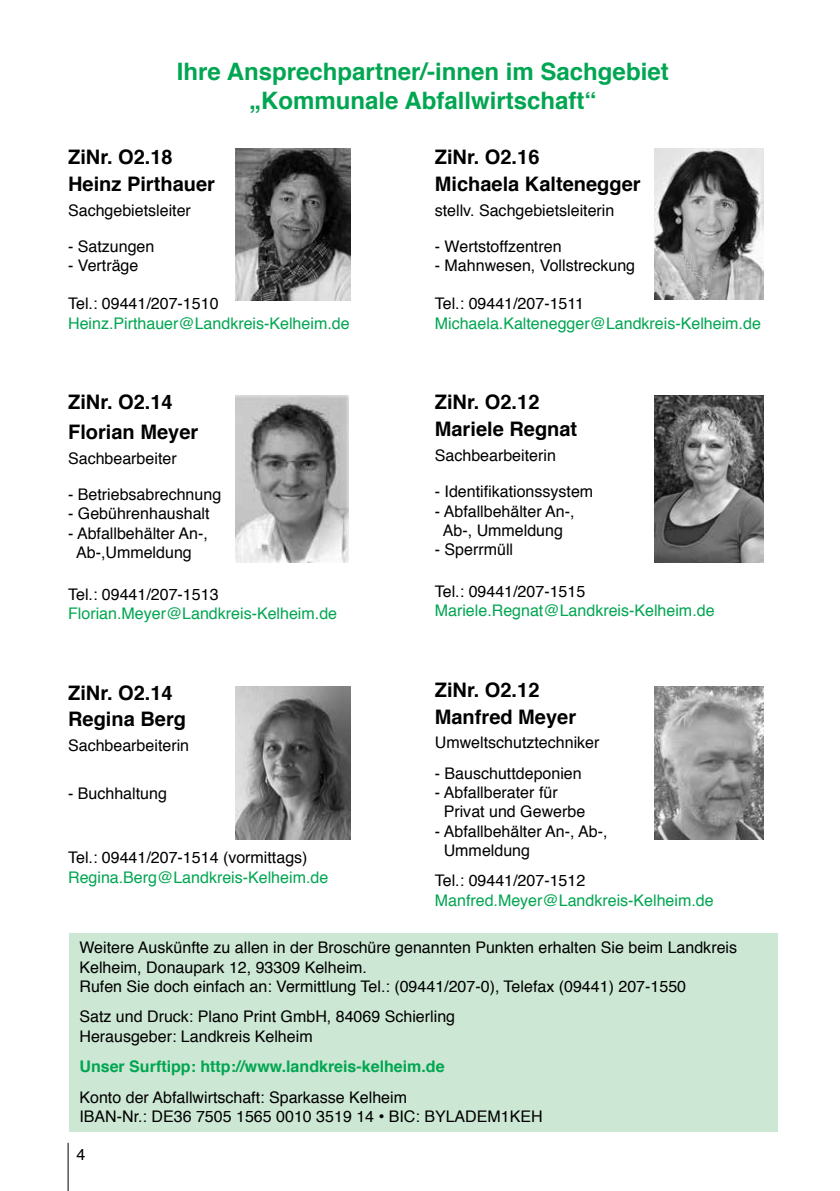
<style>
.page{position:relative;width:840px;height:1191px;background:#fff}
.page>*{position:absolute;margin:0;border:0;box-sizing:border-box;transform-origin:0 0}
.t1{font:700 24px/28.8px "Helvetica";color:#00a651;text-align:center}
.t2{font:700 20px/26.8px "Helvetica";color:#000}
.t3{font:16px/19.2px "Helvetica";color:#000}
.t4{font:16px "Helvetica";color:#00a651}
.t5{font:700 16px "Helvetica";color:#00a651}
.s1{font-family:"Arial"}
</style>
<div class="page">
<hr style="left:68px;top:1142px;width:1px;height:49px;background:#000">
<img style="left:235px;top:149px;width:115px;height:151px">
<img style="left:235px;top:395px;width:113px;height:168px">
<img style="left:235px;top:686px;width:115px;height:153px">
<img style="left:654px;top:149px;width:108px;height:150px">
<img style="left:654px;top:395px;width:108px;height:168px">
<img style="left:654px;top:686px;width:108px;height:153px">
<div style="left:69px;top:933px;width:708px;height:199px;background:#cce7d3"></div>
<h1 class="t1" style="left:177px;top:58px;width:493px">Ihre Ansprechpartner/-innen im Sachgebiet „Kommunale Abfallwirtschaft“</h1>
<p class="t2" style="left:68px;top:144px;width:148px">ZiNr. O2.18<br>Heinz Pirthauer</p>
<p class="t3" style="left:68px;top:201px;width:124px">Sachgebietsleiter</p>
<p class="t3" style="left:68px;top:237px;width:88px">- Satzungen</p>
<p class="t3" style="left:68px;top:256px;width:72px">- Verträge</p>
<p class="t3" style="left:68px;top:295px;width:152px">Tel.: 09441/207-1510</p>
<p class="t4" style="left:68px;top:311px;width:283px">Heinz.Pirthauer@Landkreis-Kelheim.de</p>
<p class="t2" style="left:434px;top:144px;width:207px">ZiNr. O2.16<br>Michaela Kaltenegger</p>
<p class="t3" style="left:434px;top:201px;width:181px">stellv. Sachgebietsleiterin</p>
<p class="t3" style="left:434px;top:237px;width:128px">- Wertstoffzentren</p>
<p class="t3" style="left:434px;top:256px;width:202px">- Mahnwesen, Vollstreckung</p>
<p class="t3" style="left:434px;top:295px;width:151px">Tel.: 09441/207-1511</p>
<p class="t4" style="left:434px;top:311px;width:327px">Michaela.Kaltenegger@Landkreis-Kelheim.de</p>
<p class="t2" style="left:68px;top:388px;width:132px;line-height:29.6px">ZiNr. O2.14<br>Florian Meyer</p>
<p class="t3" style="left:68px;top:449px;width:110px">Sachbearbeiter</p>
<p class="t3" style="left:68px;top:485px;width:154px">- Betriebsabrechnung</p>
<p class="t3" style="left:68px;top:504px;width:143px">- Gebührenhaushalt</p>
<p class="t3" style="left:68px;top:524px;width:141px;text-align:center">- Abfallbehälter An-,<br>Ab-,Ummeldung</p>
<p class="t3" style="left:68px;top:585px;width:152px">Tel.: 09441/207-1513</p>
<p class="t4" style="left:68px;top:601px;width:270px">Florian.Meyer@Landkreis-Kelheim.de</p>
<p class="t2" style="left:434px;top:389px;width:144px">ZiNr. O2.12<br>Mariele Regnat</p>
<p class="t3" style="left:434px;top:446px;width:122px">Sachbearbeiterin</p>
<p class="t3" style="left:434px;top:482px;width:160px">- Identifikationssystem</p>
<p class="t3" style="left:434px;top:502px;width:141px;text-align:center">- Abfallbehälter An-,<br>Ab-, Ummeldung</p>
<p class="t3" style="left:434px;top:540px;width:80px">- Sperrmüll</p>
<p class="t3" style="left:434px;top:582px;width:152px">Tel.: 09441/207-1515</p>
<p class="t4" style="left:434px;top:598px;width:281px">Mariele.Regnat@Landkreis-Kelheim.de</p>
<p class="t2" style="left:434px;top:676px;width:143px">ZiNr. O2.12<br>Manfred Meyer</p>
<p class="t3" style="left:434px;top:733px;width:166px">Umweltschutztechniker</p>
<p class="t3" style="left:434px;top:764px;width:148px">- Bauschuttdeponien</p>
<p class="t3" style="left:443px;top:783px;width:143px;text-indent:-9px">- Abfallberater für<br>Privat und Gewerbe</p>
<p class="t3" style="left:443px;top:822px;width:165px;text-indent:-9px">- Abfallbehälter An-, Ab-,<br>Ummeldung</p>
<p class="t3" style="left:434px;top:871px;width:152px">Tel.: 09441/207-1512</p>
<p class="t4" style="left:434px;top:887px;width:280px">Manfred.Meyer@Landkreis-Kelheim.de</p>
<p class="t3" style="left:79px;top:938px;width:658px">Weitere Auskünfte zu allen in der Broschüre genannten Punkten erhalten Sie beim Landkreis<br>Kelheim, Donaupark 12, 93309 Kelheim.<br>Rufen Sie doch einfach an: Vermittlung Tel.: (09441/207-0), Telefax (09441) 207-1550</p>
<p class="t3" style="left:79px;top:1007px;width:377px">Satz und Druck: Plano Print GmbH, 84069 Schierling<br>Herausgeber: Landkreis Kelheim</p>
<p class="t5" style="left:79px;top:1053px;width:366px">Unser Surftipp: http://www.landkreis-kelheim.de</p>
<p class="t3" style="left:79px;top:1088px;width:464px">Konto der Abfallwirtschaft: Sparkasse Kelheim<br>IBAN-Nr.: DE36 7505 1565 0010 3519 14 <span class="s1">•</span> BIC: BYLADEM1KEH</p>
<p class="t2" style="left:68px;top:679px;width:119px">ZiNr. O2.14<br>Regina Berg</p>
<p class="t3" style="left:68px;top:736px;width:122px">Sachbearbeiterin</p>
<p class="t3" style="left:68px;top:784px;width:100px">- Buchhaltung</p>
<p class="t3" style="left:68px;top:848px;width:241px">Tel.: 09441/207-1514 (vormittags)</p>
<p class="t4" style="left:68px;top:864px;width:261px">Regina.Berg@Landkreis-Kelheim.de</p>
<p class="t3" style="left:77px;top:1145px;width:10px">4</p>
</div>
